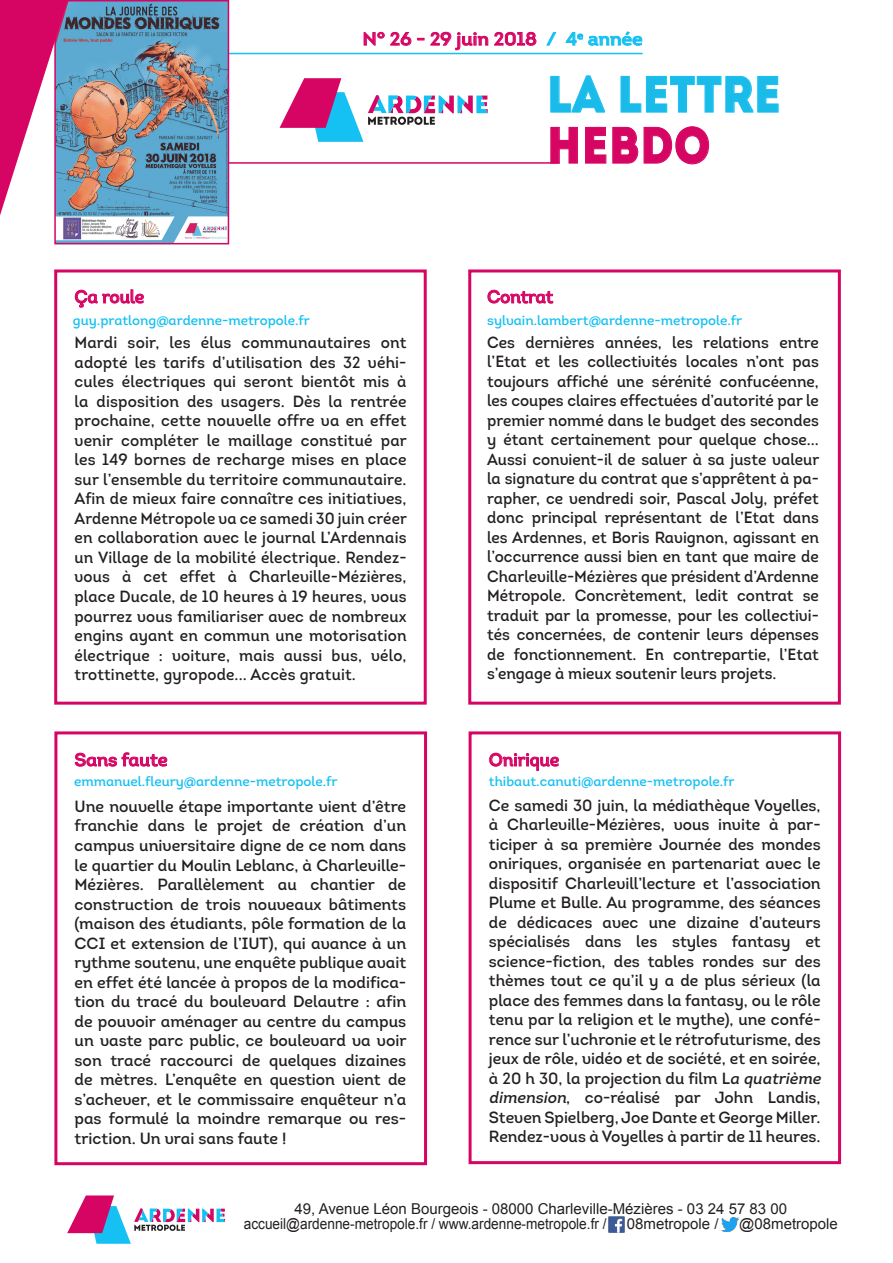
<style>
.page{position:relative;width:893px;height:1263px;background:#fff}
.page>*{position:absolute;margin:0;border:0;box-sizing:border-box;transform-origin:0 0}
.t1{font:51px "Intro";color:#1bbbe9;scale:.89 1}
.t2{font:51px "Intro";color:#d60564;scale:.89 1}
.t3{font:18px "Intro";color:#d60564;scale:1.06 1}
.t4{font:18px "Intro Regular Alt";color:#d60564;scale:.95 1}
.t5{font:18px "Intro Regular Alt";color:#d60564}
.t6{font:16.2px/19.5px "Intro Regular Alt";color:#231f20;text-align:justify}
.t7{font:16.2px/19.5px "Intro Regular Alt";color:#231f20;text-align:justify;scale:.95 1}
.t8{font:16.2px/19.5px "Intro Regular Alt";color:#231f20;text-align:justify;scale:.96 1}
.t9{font:15px "Arial";color:#231f20}
.t10{font:15px "Arial";color:#231f20;scale:.91 1}
.t11{font:13.5px "Intro Regular Alt";color:#15c0f2}
.s1{color:#15c0f2}
.s2{font-style:italic}
</style>
<div class="page">
<hr style="left:217px;top:53px;width:426px;height:1px;background:#15c0f2">
<hr style="left:227px;top:162px;width:332px;height:2px;background:#d60564">
<svg style="left:363px;top:32px;width:49px;height:14px"></svg>
<svg style="left:418px;top:38px;width:6px;height:2px"></svg>
<svg style="left:430px;top:32px;width:107px;height:19px"></svg>
<svg style="left:546px;top:32px;width:10px;height:14px"></svg>
<svg style="left:565px;top:31px;width:78px;height:15px"></svg>
<svg style="left:280px;top:78px;width:208px;height:64px"></svg>
<svg style="left:550px;top:75px;width:55px;height:38px"></svg>
<svg style="left:620px;top:76px;width:159px;height:37px"></svg>
<svg style="left:550px;top:127px;width:28px;height:37px"></svg>
<svg style="left:585px;top:126px;width:124px;height:39px"></svg>
<img style="left:608px;top:1216px;width:17px;height:17px">
<div style="left:54px;top:269px;width:373px;height:436px;border:3px solid #d60564"></div>
<div style="left:468px;top:269px;width:373px;height:436px;border:3px solid #d60564"></div>
<div style="left:469px;top:731px;width:372px;height:433px;border:3px solid #d60564"></div>
<div style="left:54px;top:731px;width:373px;height:434px;border:3px solid #d60564"></div>
<svg style="left:67px;top:1195px;width:158px;height:49px"></svg>
<svg style="left:489px;top:752px;width:70px;height:19px"></svg>
<svg style="left:75px;top:752px;width:92px;height:15px"></svg>
<svg style="left:75px;top:289px;width:69px;height:19px"></svg>
<svg style="left:487px;top:290px;width:66px;height:14px"></svg>
<img style="left:721px;top:1217px;width:18px;height:15px">
<img style="left:57px;top:3px;width:169px;height:238px">
<div style="left:54px;top:0;width:175px;height:244px;border:2px solid #d60564"></div>
<svg style="left:0;top:0;width:68px;height:215px"></svg>
<p class="t3" style="left:362px;top:28px;width:266px">N° 26 - 29 juin 2018 <span class="s1">/ 4</span><sup>e</sup> <span class="s1">année</span></p>
<p class="t1" style="left:547px;top:64px;width:265px">LA LETTRE</p>
<p class="t2" style="left:547px;top:115px;width:186px">HEBDO</p>
<p class="t4" style="left:75px;top:285px;width:75px">Ça roule</p>
<p class="t8" style="left:75px;top:333px;width:348px">Mardi soir, les élus communautaires ont adopté les tarifs d’utilisation des 32 véhi&shy;cules électriques qui seront bientôt mis à la disposition des usagers. Dès la rentrée prochaine, cette nouvelle offre va en effet venir compléter le maillage constitué par les 149 bornes de recharge mises en place sur l’ensemble du territoire communautaire.<br>Afin de mieux faire connaître ces initiatives, Ardenne Métropole va ce samedi 30 juin créer en collaboration avec le journal L’Ardennais un Village de la mobilité électrique. Rendez&shy;vous à cet effet à Charleville-Mézières, place Ducale, de 10 heures à 19 heures, vous pourrez vous familiariser avec de nombreux engins ayant en commun une motorisation électrique : voiture, mais aussi bus, vélo, trottinette, gyropode... Accès gratuit.</p>
<p class="t11" style="left:73px;top:312px;width:238px">guy.pratlong@ardenne-metropole.fr</p>
<p class="t5" style="left:75px;top:748px;width:94px">Sans faute</p>
<p class="t6" style="left:75px;top:796px;width:333px">Une nouvelle étape importante vient d’être franchie dans le projet de création d’un campus universitaire digne de ce nom dans le quartier du Moulin Leblanc, à Charleville-</p>
<p class="t6" style="left:75px;top:874px;width:334px">Mézières. Parallèlement au chantier de construction de trois nouveaux bâtiments (maison des étudiants, pôle formation de la CCI et extension de l’IUT), qui avance à un rythme soutenu, une enquête publique avait en effet été lancée à propos de la modifica&shy;tion du tracé du boulevard Delautre : afin de pouvoir aménager au centre du campus un vaste parc public, ce boulevard va voir son tracé raccourci de quelques dizaines de mètres. L’enquête en question vient de s’achever, et le commissaire enquêteur n’a pas formulé la moindre remarque ou res&shy;triction. Un vrai sans faute !</p>
<p class="t11" style="left:74px;top:773px;width:265px">emmanuel.fleury@ardenne-metropole.fr</p>
<p class="t4" style="left:487px;top:285px;width:71px">Contrat</p>
<p class="t7" style="left:487px;top:332px;width:351px">Ces dernières années, les relations entre l’Etat et les collectivités locales n’ont pas toujours affiché une sérénité confucéenne, les coupes claires effectuées d’autorité par le premier nommé dans le budget des secondes y étant certainement pour quelque chose...<br>Aussi convient-il de saluer à sa juste valeur la signature du contrat que s’apprêtent à pa&shy;rapher, ce vendredi soir, Pascal Joly, préfet donc principal représentant de l’Etat dans les Ardennes, et Boris Ravignon, agissant en l’occurrence aussi bien en tant que maire de Charleville-Mézières que président d’Ardenne Métropole. Concrètement, ledit contrat se traduit par la promesse, pour les collectivi&shy;tés concernées, de contenir leurs dépenses de fonctionnement. En contrepartie, l’Etat s’engage à mieux soutenir leurs projets.</p>
<p class="t11" style="left:487px;top:312px;width:256px">sylvain.lambert@ardenne-metropole.fr</p>
<p class="t4" style="left:489px;top:748px;width:75px">Onirique</p>
<p class="t6" style="left:489px;top:795px;width:333px">Ce samedi 30 juin, la médiathèque Voyelles, à Charleville-Mézières, vous invite à par&shy;ticiper à sa première Journée des mondes oniriques, organisée en partenariat avec le dispositif Charlevill’lecture et l’association Plume et Bulle. Au programme, des séances de dédicaces avec une dizaine d’auteurs</p>
<p class="t6" style="left:489px;top:932px;width:337px;text-align:left">spécialisés dans les styles fantasy et science-fiction, des tables rondes sur des thèmes tout ce qu’il y a de plus sérieux (la place des femmes dans la fantasy, ou le rôle tenu par la religion et le mythe), une confé&shy;rence sur l’uchronie et le rétrofuturisme, des jeux de rôle, vidéo et de société, et en soirée, à 20 h 30, la projection du film L<span class="s2">a quatrième dimension</span>, co-réalisé par John Landis,</p>
<p class="t6" style="left:489px;top:1107px;width:333px">Steven Spielberg, Joe Dante et George Miller.<br>Rendez-vous à Voyelles à partir de 11 heures.</p>
<p class="t11" style="left:489px;top:773px;width:247px">thibaut.canuti@ardenne-metropole.fr</p>
<p class="t9" style="left:295px;top:1199px;width:494px">49, Avenue Léon Bourgeois - 08000 Charleville-Mézières - 03 24 57 83 00</p>
<p class="t10" style="left:244px;top:1214px;width:400px">accueil@ardenne-metropole.fr / www.ardenne-metropole.fr /</p>
<p class="t9" style="left:627px;top:1214px;width:93px">08metropole /</p>
<p class="t9" style="left:739px;top:1214px;width:100px">@08metropole</p>
</div>
